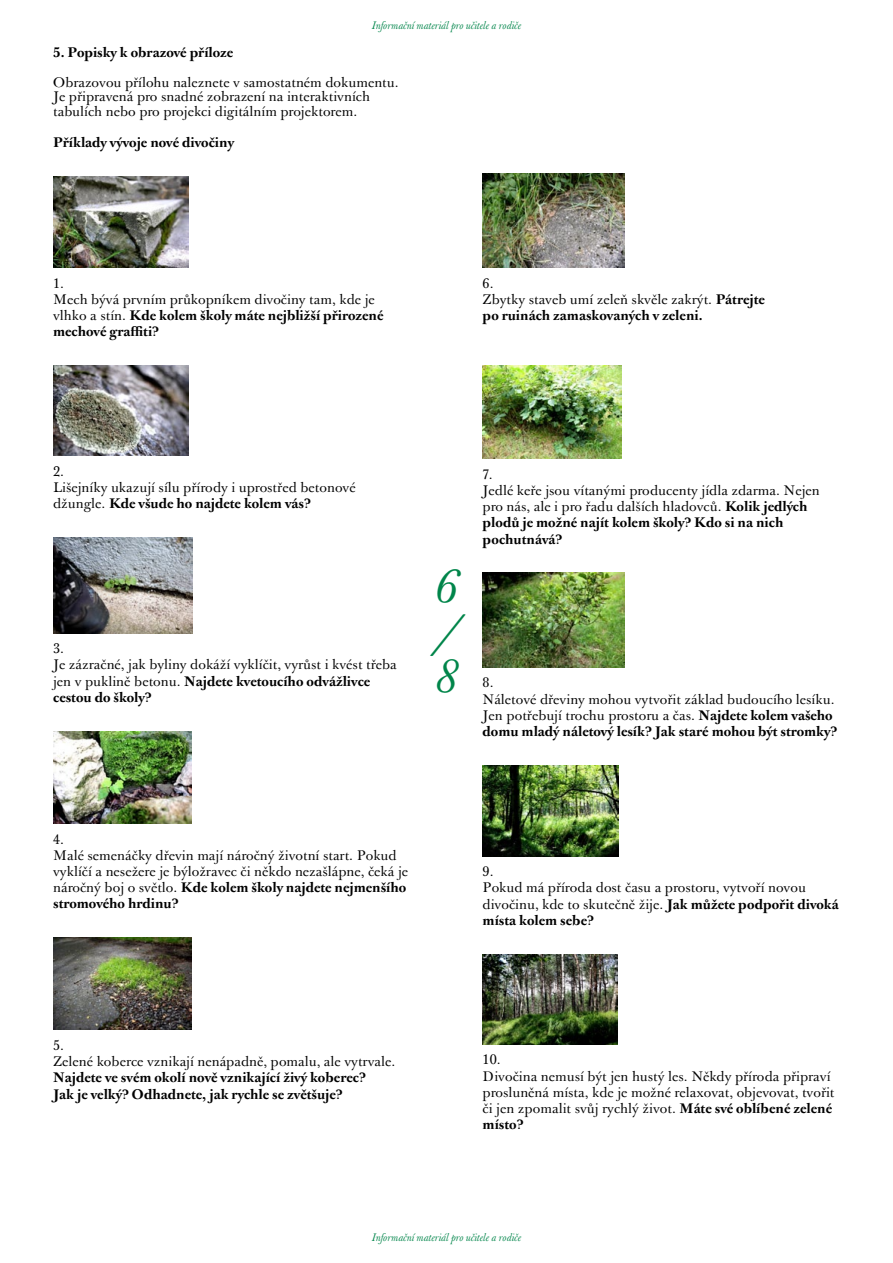
<style>
.page{position:relative;width:893px;height:1263px;background:#fff}
.page>*{position:absolute;margin:0;border:0;box-sizing:border-box;transform-origin:0 0}
.t1{font:italic 45px/45px "J Baskerville";color:#00854a;text-align:justify}
.t2{font:13.5px/16.2px "J Baskerville";color:#000}
.t3{font:700 13.5px/16.2px "J Baskerville";color:#000}
.t4{font:italic 10.5px "J Baskerville";color:#00854a}
.s1{font-weight:700}
.s2{font-weight:400}
</style>
<div class="page">
<img style="left:53px;top:177px;width:136px;height:90px">
<img style="left:53px;top:365px;width:135px;height:90px">
<img style="left:53px;top:537px;width:139px;height:96px">
<img style="left:53px;top:731px;width:139px;height:92px">
<img style="left:53px;top:937px;width:139px;height:93px">
<img style="left:483px;top:173px;width:141px;height:95px">
<img style="left:483px;top:366px;width:138px;height:93px">
<img style="left:483px;top:573px;width:141px;height:94px">
<img style="left:483px;top:765px;width:135px;height:91px">
<img style="left:483px;top:954px;width:135px;height:90px">
<p class="t4" style="left:372px;top:19px;width:151px">Informační materiál pro učitele a rodiče</p>
<p class="t3" style="left:53px;top:45px;width:182px">5. Popisky k obrazové příloze</p>
<p class="t2" style="left:53px;top:75px;width:347px;line-height:14.9px">Obrazovou přílohu naleznete v samostatném dokumentu.<br>Je připravená pro snadné zobrazení na interaktivních tabulích nebo pro projekci digitálním projektorem.</p>
<p class="t3" style="left:53px;top:135px;width:182px">Příklady vývoje nové divočiny</p>
<p class="t2" style="left:53px;top:275px;width:332px">1.<br>Mech bývá prvním průkopníkem divočiny tam, kde je vlhko a stín. <span class="s1">Kde kolem školy máte nejbližší přirozené mechové graffiti?</span></p>
<p class="t3" style="left:483px;top:276px;width:284px"><span class="s2">6.<br>Zbytky staveb umí zeleň skvěle zakrýt.</span> Pátrejte po ruinách zamaskovaných v zeleni.</p>
<p class="t2" style="left:53px;top:463px;width:304px">2.<br>Lišejníky ukazují sílu přírody i uprostřed betonové džungle. <span class="s1">Kde všude ho najdete kolem vás?</span></p>
<p class="t2" style="left:53px;top:641px;width:345px">3.<br>Je zázračné, jak byliny dokáží vyklíčit, vyrůst i kvést třeba jen v puklině betonu. <span class="s1">Najdete kvetoucího odvážlivce cestou do školy?</span></p>
<h1 class="t1" style="left:435px;top:566px;width:24px">6 / 8</h1>
<p class="t2" style="left:483px;top:467px;width:339px">7.<br>Jedlé keře jsou vítanými producenty jídla zdarma. Nejen pro nás, ale i pro řadu dalších hladovců. <span class="s1">Kolik jedlých plodů je možné najít kolem školy? Kdo si na nich pochutnává?</span></p>
<p class="t2" style="left:483px;top:675px;width:356px">8.<br>Náletové dřeviny mohou vytvořit základ budoucího lesíku.<br>Jen potřebují trochu prostoru a čas. <span class="s1">Najdete kolem vašeho domu mladý náletový lesík? Jak staré mohou být stromky?</span></p>
<p class="t2" style="left:53px;top:831px;width:356px">4.<br>Malé semenáčky dřevin mají náročný životní start. Pokud vyklíčí a nesežere je býložravec či někdo nezašlápne, čeká je náročný boj o světlo. <span class="s1">Kde kolem školy najdete nejmenšího stromového hrdinu?</span></p>
<p class="t2" style="left:483px;top:864px;width:358px">9.<br>Pokud má příroda dost času a prostoru, vytvoří novou divočinu, kde to skutečně žije. <span class="s1">Jak můžete podpořit divoká místa kolem sebe?</span></p>
<p class="t2" style="left:53px;top:1038px;width:344px">5.<br>Zelené koberce vznikají nenápadně, pomalu, ale vytrvale.</p>
<p class="t3" style="left:53px;top:1070px;width:314px">Najdete ve svém okolí nově vznikající živý koberec?<br>Jak je velký? Odhadnete, jak rychle se zvětšuje?</p>
<p class="t2" style="left:483px;top:1052px;width:353px">10.<br>Divočina nemusí být jen hustý les. Někdy příroda připraví prosluněná místa, kde je možné relaxovat, objevovat, tvořit či jen zpomalit svůj rychlý život. <span class="s1">Máte své oblíbené zelené místo?</span></p>
<p class="t4" style="left:372px;top:1231px;width:151px">Informační materiál pro učitele a rodiče</p>
</div>
